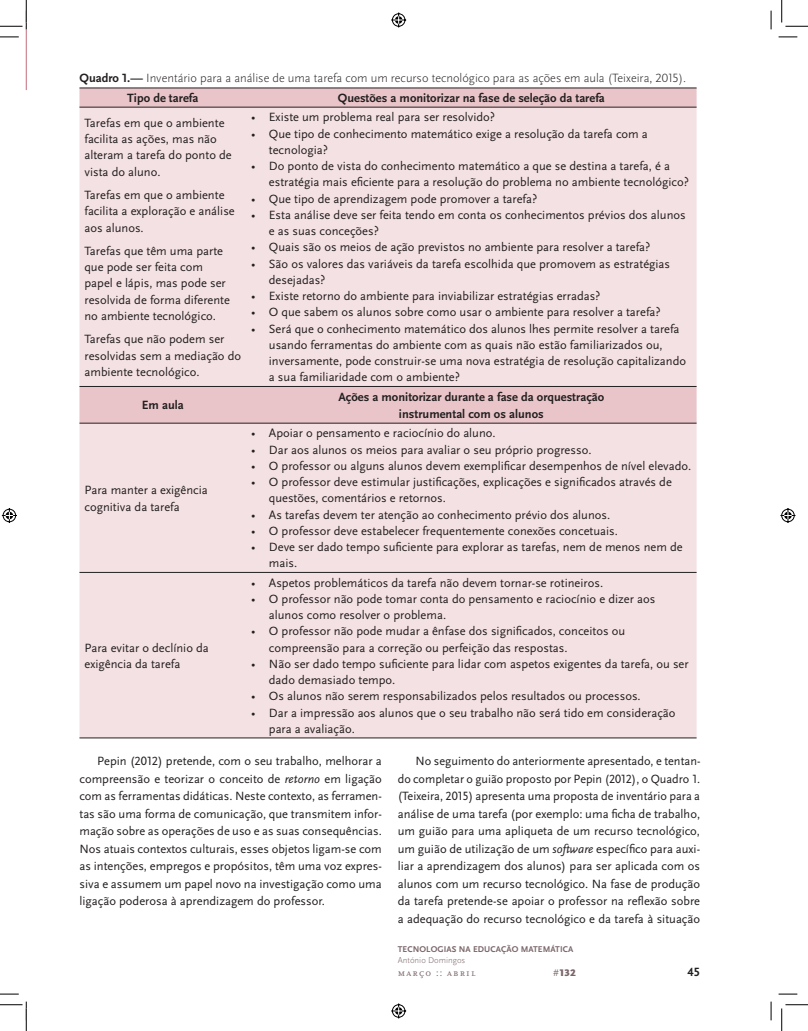
<style>
.page{position:relative;width:808px;height:1031px;background:#fff}
.page>*{position:absolute;margin:0;border:0;box-sizing:border-box;transform-origin:0 0}
.t1{font:12.5px/16.2px "Scala Sans Pro";color:#231f20}
.t2{font:700 12.5px/17.5px "Scala Sans Pro";color:#231f20;text-align:center}
.t3{font:300 12.5px "Scala Sans Pro";color:#231f20}
.t4{font:12.5px "Scala Sans Bold SC";color:#231f20}
.t5{font:10px "Scala Caps";letter-spacing:.12em;color:#7a666a}
.t6{font:900 10px "Scala Sans Pro";color:#7a666a}
.t7{font:700 8.75px "Scala Sans Pro";letter-spacing:.01em;color:#7a666a}
.t8{font:300 8.75px "Scala Sans Pro";color:#7a666a}
.s1{font-weight:700}
.s2{font-style:italic}
.s3{font-weight:400}
</style>
<div class="page">
<div style="left:79px;top:89px;width:617px;height:18px;background:#e9c5c9"></div>
<div style="left:79px;top:108px;width:617px;height:629px;background:#f4e1e3"></div>
<hr style="left:79px;top:88px;width:617px;height:1px;background:#231f20">
<hr style="left:79px;top:107px;width:617px;height:1px;background:#231f20">
<hr style="left:79px;top:386px;width:617px;height:1px;background:#231f20">
<hr style="left:79px;top:423px;width:617px;height:1px;background:#231f20">
<hr style="left:79px;top:572px;width:617px;height:1px;background:#231f20">
<hr style="left:79px;top:737px;width:167px;height:1px;background:#231f20">
<hr style="left:246px;top:737px;width:450px;height:1px;background:#231f20">
<svg style="left:0;top:36px;width:19px;height:2px"></svg>
<svg style="left:778px;top:36px;width:19px;height:2px"></svg>
<svg style="left:0;top:993px;width:19px;height:1px"></svg>
<svg style="left:778px;top:993px;width:19px;height:1px"></svg>
<svg style="left:770px;top:11px;width:1px;height:18px"></svg>
<svg style="left:770px;top:1001px;width:1px;height:19px"></svg>
<svg style="left:0;top:0;width:27px;height:29px"></svg>
<svg style="left:0;top:1001px;width:27px;height:29px"></svg>
<svg style="left:781px;top:0;width:26px;height:27px"></svg>
<svg style="left:781px;top:1004px;width:26px;height:26px"></svg>
<svg style="left:391px;top:12px;width:16px;height:16px"></svg>
<svg style="left:391px;top:1003px;width:16px;height:16px"></svg>
<svg style="left:1px;top:508px;width:16px;height:15px"></svg>
<svg style="left:780px;top:508px;width:16px;height:15px"></svg>
<p class="t3" style="left:79px;top:73px;width:608px"><span class="s1">Quadro 1.—</span> Inventário para a análise de uma tarefa com um recurso tecnológico para as ações em aula (Teixeira, 2015).</p>
<p class="t2" style="left:127px;top:90px;width:73px">Tipo de tarefa</p>
<p class="t2" style="left:338px;top:90px;width:268px">Questões a monitorizar na fase de seleção da tarefa</p>
<p class="t1" style="left:84px;top:116px;width:149px">Tarefas em que o ambiente facilita as ações, mas não alteram a tarefa do ponto de vista do aluno.</p>
<p class="t1" style="left:84px;top:188px;width:152px">Tarefas em que o ambiente facilita a exploração e análise aos alunos.</p>
<p class="t1" style="left:84px;top:244px;width:147px">Tarefas que têm uma parte que pode ser feita com papel e lápis, mas pode ser resolvida de forma diferente no ambiente tecnológico.</p>
<p class="t1" style="left:84px;top:332px;width:158px">Tarefas que não podem ser resolvidas sem a mediação do ambiente tecnológico.</p>
<p class="t1" style="left:251px;top:110px;width:245px">• Existe um problema real para ser resolvido?</p>
<p class="t1" style="left:269px;top:126px;width:380px;text-indent:-18px">• Que tipo de conhecimento matemático exige a resolução da tarefa com a tecnologia?</p>
<p class="t1" style="left:269px;top:159px;width:421px;text-indent:-18px">• Do ponto de vista do conhecimento matemático a que se destina a tarefa, é a estratégia mais eficiente para a resolução do problema no ambiente tecnológico?</p>
<p class="t1" style="left:251px;top:191px;width:287px">• Que tipo de aprendizagem pode promover a tarefa?</p>
<p class="t1" style="left:269px;top:208px;width:418px;text-indent:-18px">• Esta análise deve ser feita tendo em conta os conhecimentos prévios dos alunos e as suas conceções?</p>
<p class="t1" style="left:251px;top:240px;width:400px">• Quais são os meios de ação previstos no ambiente para resolver a tarefa?</p>
<p class="t1" style="left:269px;top:256px;width:402px;text-indent:-18px">• São os valores das variáveis da tarefa escolhida que promovem as estratégias desejadas?</p>
<p class="t1" style="left:251px;top:289px;width:351px">• Existe retorno do ambiente para inviabilizar estratégias erradas?</p>
<p class="t1" style="left:251px;top:305px;width:411px">• O que sabem os alunos sobre como usar o ambiente para resolver a tarefa?</p>
<p class="t1" style="left:269px;top:321px;width:418px;text-indent:-18px">• Será que o conhecimento matemático dos alunos lhes permite resolver a tarefa usando ferramentas do ambiente com as quais não estão familiarizados ou, inversamente, pode construir-se uma nova estratégia de resolução capitalizando a sua familiaridade com o ambiente?</p>
<p class="t2" style="left:142px;top:397px;width:43px">Em aula</p>
<p class="t2" style="left:338px;top:389px;width:267px">Ações a monitorizar durante a fase da orquestração instrumental com os alunos</p>
<p class="t1" style="left:84px;top:483px;width:125px">Para manter a exigência cognitiva da tarefa</p>
<p class="t1" style="left:84px;top:640px;width:126px">Para evitar o declínio da exigência da tarefa</p>
<p class="t1" style="left:251px;top:426px;width:246px">• Apoiar o pensamento e raciocínio do aluno.</p>
<p class="t1" style="left:251px;top:442px;width:341px">• Dar aos alunos os meios para avaliar o seu próprio progresso.</p>
<p class="t1" style="left:251px;top:458px;width:441px">• O professor ou alguns alunos devem exemplificar desempenhos de nível elevado.</p>
<p class="t1" style="left:269px;top:475px;width:404px;text-indent:-18px">• O professor deve estimular justificações, explicações e significados através de questões, comentários e retornos.</p>
<p class="t1" style="left:251px;top:507px;width:360px">• As tarefas devem ter atenção ao conhecimento prévio dos alunos.</p>
<p class="t1" style="left:251px;top:523px;width:368px">• O professor deve estabelecer frequentemente conexões concetuais.</p>
<p class="t1" style="left:269px;top:540px;width:415px;text-indent:-18px">• Deve ser dado tempo suficiente para explorar as tarefas, nem de menos nem de mais.</p>
<p class="t1" style="left:251px;top:575px;width:353px">• Aspetos problemáticos da tarefa não devem tornar-se rotineiros.</p>
<p class="t1" style="left:269px;top:591px;width:388px;text-indent:-18px">• O professor não pode tomar conta do pensamento e raciocínio e dizer aos alunos como resolver o problema.</p>
<p class="t1" style="left:269px;top:624px;width:357px;text-indent:-18px">• O professor não pode mudar a ênfase dos significados, conceitos ou compreensão para a correção ou perfeição das respostas.</p>
<p class="t1" style="left:269px;top:656px;width:421px;text-indent:-18px">• Não ser dado tempo suficiente para lidar com aspetos exigentes da tarefa, ou ser dado demasiado tempo.</p>
<p class="t1" style="left:251px;top:689px;width:391px">• Os alunos não serem responsabilizados pelos resultados ou processos.</p>
<p class="t1" style="left:269px;top:705px;width:408px;text-indent:-18px">• Dar a impressão aos alunos que o seu trabalho não será tido em consideração para a avaliação.</p>
<p class="t1" style="left:79px;top:753px;width:304px;line-height:17.5px;text-align:justify;text-indent:18px">Pepin (2012) pretende, com o seu trabalho, melhorar a compreensão e teorizar o conceito de <span class="s2">retorno</span> em ligação com as ferramentas didáticas. Neste contexto, as ferramen&shy;tas são uma forma de comunicação, que transmitem infor&shy;mação sobre as operações de uso e as suas consequências.<br>Nos atuais contextos culturais, esses objetos ligam-se com as intenções, empregos e propósitos, têm uma voz expres&shy;siva e assumem um papel novo na investigação como uma ligação poderosa à aprendizagem do professor.</p>
<p class="t1" style="left:397px;top:753px;width:304px;line-height:17.5px;text-align:justify;text-indent:18px">No seguimento do anteriormente apresentado, e tentan&shy;do completar o guião proposto por Pepin (2012), o Quadro 1. (Teixeira, 2015) apresenta uma proposta de inventário para a análise de uma tarefa (por exemplo: uma ficha de trabalho, um guião para uma apliqueta de um recurso tecnológico, um guião de utilização de um <span class="s2">software</span> específico para auxi&shy;liar a aprendizagem dos alunos) para ser aplicada com os alunos com um recurso tecnológico. Na fase de produção da tarefa pretende-se apoiar o professor na reflexão sobre a adequação do recurso tecnológico e da tarefa à situação</p>
<p class="t7" style="left:397px;top:945px;width:177px">TECNOLOGIAS NA EDUCAÇÃO MATEMÁTICA</p>
<p class="t8" style="left:397px;top:956px;width:69px">António Domingos</p>
<p class="t5" style="left:397px;top:966px;width:79px">março :: abril</p>
<p class="t6" style="left:552px;top:968px;width:24px"><span class="s3">#</span>132</p>
<p class="t4" style="left:687px;top:964px;width:14px">45</p>
</div>
